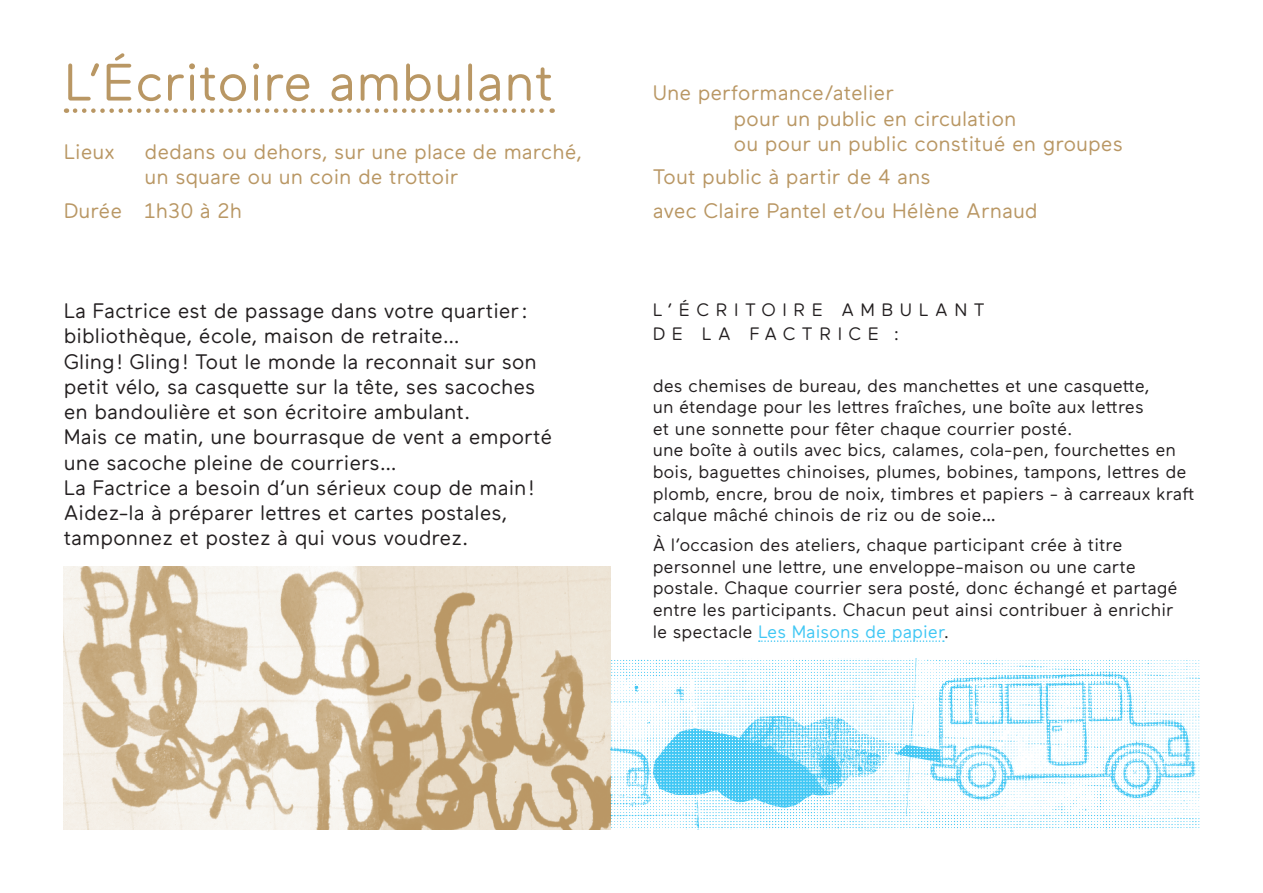
<style>
.page{position:relative;width:1263px;height:893px;background:#fff}
.page>*{position:absolute;margin:0;border:0;box-sizing:border-box;transform-origin:0 0}
.Titre___Les_Maisons{font:52.5px "Maax Rounded";color:#b99764}
.Texte_Intro{font:21px/25.2px "Maax Rounded";color:#231f20}
.infos{font:21px/25.2px "Maax Rounded";color:#b99764}
.Corps_de_texte{font:18px/21.6px "Maax Rounded";color:#231f20}
.TITRE{font:18px/24px "Maax Rounded";letter-spacing:.36em;color:#231f20}
.s1{color:#40c7f4}
</style>
<div class="page">
<svg style="left:75px;top:108px;width:478px;height:5px"></svg>
<svg style="left:759px;top:640px;width:185px;height:2px"></svg>
<img style="left:610px;top:659px;width:589px;height:170px">
<img style="left:64px;top:566px;width:546px;height:263px">
<p class="Titre___Les_Maisons" style="left:64px;top:49px;width:492px">L’Écritoire ambulant</p>
<p class="infos" style="left:64px;top:139px;width:53px">Lieux</p>
<p class="infos" style="left:145px;top:139px;width:439px">dedans ou dehors, sur une place de marché, un square ou un coin de trottoir</p>
<p class="infos" style="left:64px;top:197px;width:180px">Durée 1h30 à 2h</p>
<p class="Texte_Intro" style="left:64px;top:298px;width:475px">La Factrice est de passage dans votre quartier : bibliothèque, école, maison de retraite…<br>Gling! Gling! Tout le monde la reconnait sur son petit vélo, sa casquette sur la tête, ses sacoches en bandoulière et son écritoire ambulant.</p>
<p class="Texte_Intro" style="left:64px;top:424px;width:490px">Mais ce matin, une bourrasque de vent a emporté une sacoche pleine de courriers…</p>
<p class="Texte_Intro" style="left:64px;top:474px;width:472px">La Factrice a besoin d’un sérieux coup de main!<br>Aidez-la à préparer lettres et cartes postales, tamponnez et postez à qui vous voudrez.</p>
<p class="infos" style="left:733px;top:80px;width:391px;text-indent:-81px">Une performance/atelier<br>pour un public en circulation<br>ou pour un public constitué en groupes</p>
<p class="infos" style="left:653px;top:164px;width:279px">Tout public à partir de 4 ans</p>
<p class="infos" style="left:653px;top:197px;width:387px">avec Claire Pantel et/ou Hélène Arnaud</p>
<p class="TITRE" style="left:653px;top:297px;width:333px">L’ÉCRITOIRE AMBULANT<br>DE LA FACTRICE :</p>
<p class="Corps_de_texte" style="left:653px;top:374px;width:543px">des chemises de bureau, des manchettes et une casquette,<br>un étendage pour les lettres fraîches, une boîte aux lettres<br>et une sonnette pour fêter chaque courrier posté.<br>une boîte à outils avec bics, calames, cola-pen, fourchettes en bois, baguettes chinoises, plumes, bobines, tampons, lettres de plomb, encre, brou de noix, timbres et papiers - à carreaux kraft calque mâché chinois de riz ou de soie…</p>
<p class="Corps_de_texte" style="left:653px;top:533px;width:526px">À l’occasion des ateliers, chaque participant crée à titre personnel une lettre, une enveloppe-maison ou une carte postale. Chaque courrier sera posté, donc échangé et partagé entre les participants. Chacun peut ainsi contribuer à enrichir le spectacle <span class="s1">Les Maisons de papier</span>.</p>
</div>
